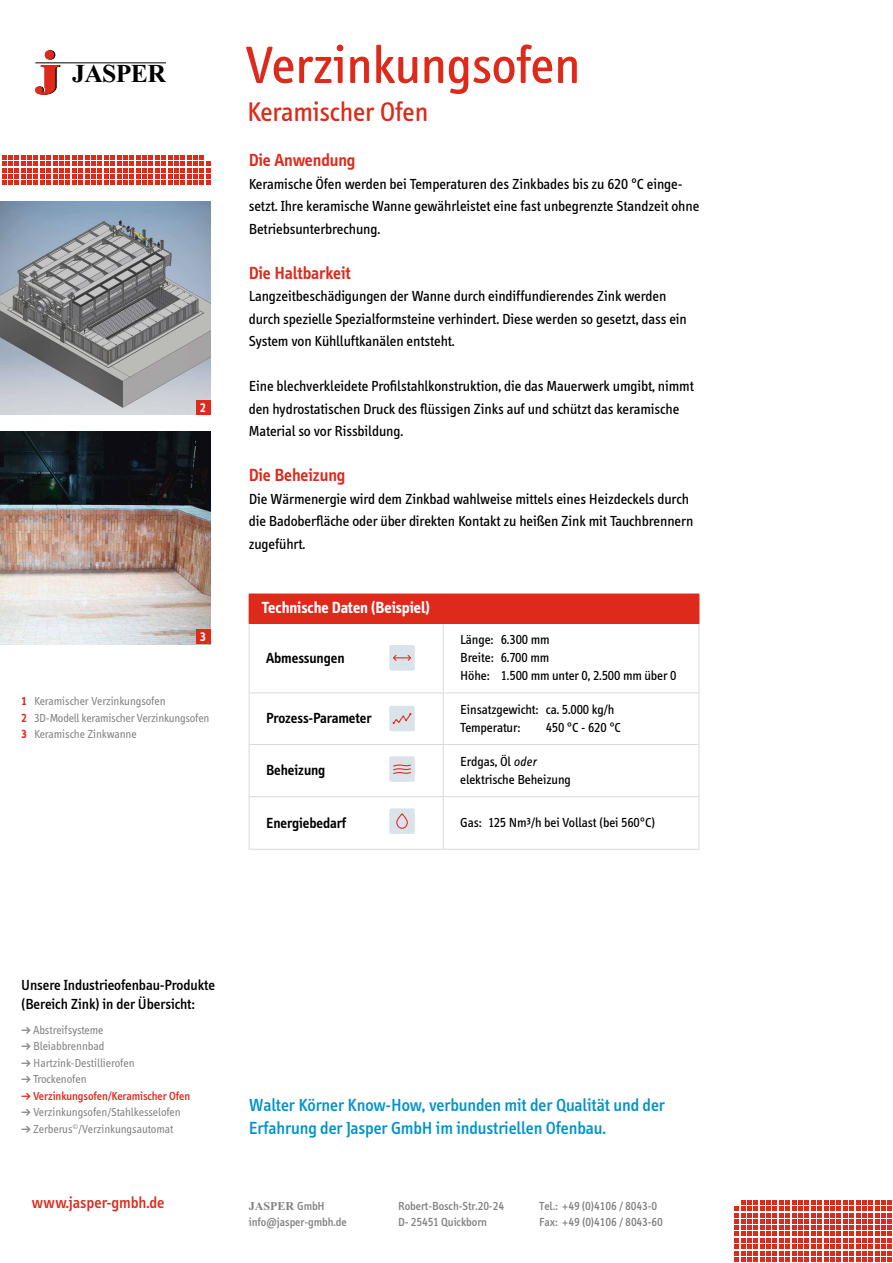
<style>
.page{position:relative;width:893px;height:1263px;background:#fff}
.page>*{position:absolute;margin:0;border:0;box-sizing:border-box;transform-origin:0 0}
.t1{font:54px "Info";color:#dd2a1b}
.t2{font:27.75px "Info";color:#dd2a1b}
.t3{font:700 25.8px "Times New Roman";letter-spacing:-.025em;color:#000}
.t4{font:500 18px/22.5px "Info";color:#0093cb}
.t5{font:600 18px "Info";color:#dd2a1b}
.t6{font:700 16.5px "Info";color:#fff}
.t7{font:500 16.5px "Info";color:#dd2a1b}
.t8{font:15px/22.5px "Info";color:#000}
.t9{font:500 15px/18.8px "Info";color:#000}
.t10{font:600 15px "Info";color:#000}
.t11{font:13.5px/18px "Info";color:#000}
.t12{font:700 12.75px "Info";color:#fff}
.t13{font:12px/16.5px "Info";color:#818281}
.t14{font:500 12px/15.9px "Info";color:#818281}
.t15{font:700 12px "Times New Roman";color:#818281}
.s1{font-weight:700;color:#dd2a1b}
.s2{font-family:"Info Disp";font-style:italic}
.s3{font-weight:700;font-size:10.5px}
.s4{font-weight:700;font-size:10.5px;color:#dd2a1b}
.s5{font-weight:500;color:#dd2a1b}
.s6{font-family:"Info";font-weight:500}
</style>
<div class="page">
<div style="left:46px;top:51px;width:9px;height:8px;border:1px solid #000;border-radius:50%"></div>
<div style="left:45px;top:51px;width:9px;height:8px;background:#dd2a1b;border-radius:50%"></div>
<div style="left:45px;top:51px;width:9px;height:8px;border:1px solid #dd2a1b;border-radius:50%"></div>
<svg style="left:35px;top:65px;width:25px;height:29px"></svg>
<hr style="left:35px;top:62px;width:131px;height:1px;background:#000">
<svg style="left:2px;top:155px;width:208px;height:30px"></svg>
<img style="left:0;top:202px;width:210px;height:213px">
<div style="left:196px;top:400px;width:14px;height:15px;background:#dd2a1b"></div>
<img style="left:0;top:432px;width:210px;height:212px">
<div style="left:196px;top:629px;width:14px;height:15px;background:#dd2a1b"></div>
<div style="left:249px;top:594px;width:450px;height:29px;background:#dd2a1b"></div>
<hr style="left:249px;top:624px;width:1px;height:69px;background:#d9d9da">
<hr style="left:699px;top:624px;width:1px;height:69px;background:#d9d9da">
<hr style="left:249px;top:693px;width:1px;height:51px;background:#d9d9da">
<hr style="left:699px;top:693px;width:1px;height:51px;background:#d9d9da">
<hr style="left:249px;top:744px;width:1px;height:53px;background:#d9d9da">
<hr style="left:699px;top:744px;width:1px;height:53px;background:#d9d9da">
<hr style="left:249px;top:797px;width:1px;height:52px;background:#d9d9da">
<hr style="left:699px;top:797px;width:1px;height:52px;background:#d9d9da">
<hr style="left:249px;top:849px;width:194px;height:1px;background:#d9d9da">
<hr style="left:443px;top:849px;width:256px;height:1px;background:#d9d9da">
<hr style="left:443px;top:624px;width:1px;height:68px;background:#d9d9da">
<hr style="left:249px;top:692px;width:194px;height:1px;background:#d9d9da">
<hr style="left:443px;top:692px;width:256px;height:1px;background:#d9d9da">
<hr style="left:443px;top:693px;width:1px;height:51px;background:#d9d9da">
<hr style="left:249px;top:744px;width:194px;height:1px;background:#d9d9da">
<hr style="left:443px;top:744px;width:256px;height:1px;background:#d9d9da">
<hr style="left:443px;top:745px;width:1px;height:51px;background:#d9d9da">
<hr style="left:249px;top:796px;width:194px;height:1px;background:#d9d9da">
<hr style="left:443px;top:796px;width:256px;height:1px;background:#d9d9da">
<hr style="left:443px;top:797px;width:1px;height:52px;background:#d9d9da">
<svg style="left:699px;top:594px;width:1px;height:29px"></svg>
<hr style="left:249px;top:623px;width:194px;height:1px;background:#dd2a1b">
<hr style="left:443px;top:623px;width:256px;height:1px;background:#dd2a1b">
<div style="left:389px;top:645px;width:26px;height:26px;background:#dae2ea;border-radius:2px"></div>
<svg style="left:393px;top:655px;width:18px;height:6px"></svg>
<div style="left:389px;top:706px;width:26px;height:25px;background:#dae2ea;border-radius:2px"></div>
<svg style="left:392px;top:713px;width:20px;height:11px"></svg>
<div style="left:389px;top:756px;width:26px;height:26px;background:#dae2ea;border-radius:2px"></div>
<svg style="left:393px;top:764px;width:18px;height:10px"></svg>
<div style="left:389px;top:808px;width:26px;height:26px;background:#dae2ea;border-radius:2px"></div>
<svg style="left:396px;top:814px;width:12px;height:15px"></svg>
<svg style="left:735px;top:1200px;width:157px;height:61px"></svg>
<h3 class="t3" style="left:72px;top:58px;width:95px">JASPER</h3>
<p class="t12" style="left:200px;top:400px;width:8px">2</p>
<p class="t12" style="left:200px;top:630px;width:8px">3</p>
<p class="t13" style="left:21px;top:693px;width:190px"><span class="s1">1</span> Keramischer Verzinkungsofen<br><span class="s1">2</span> 3D-Modell keramischer Verzinkungsofen<br><span class="s1">3</span> Keramische Zinkwanne</p>
<h1 class="t1" style="left:244px;top:35px;width:337px">Verzinkungsofen</h1>
<h2 class="t2" style="left:247px;top:96px;width:183px">Keramischer Ofen</h2>
<p class="t5" style="left:249px;top:150px;width:108px">Die Anwendung</p>
<p class="t8" style="left:249px;top:173px;width:452px">Keramische Öfen werden bei Temperaturen des Zinkbades bis zu 620 °C einge&shy;setzt. Ihre keramische Wanne gewährleistet eine fast unbegrenzte Standzeit ohne<br>Betriebsunterbrechung.</p>
<p class="t5" style="left:249px;top:262px;width:104px">Die Haltbarkeit</p>
<p class="t8" style="left:249px;top:285px;width:440px">Langzeitbeschädigungen der Wanne durch eindiffundierendes Zink werden durch spezielle Spezialformsteine verhindert. Diese werden so gesetzt, dass ein<br>System von Kühlluftkanälen entsteht.</p>
<p class="t8" style="left:249px;top:375px;width:447px">Eine blechverkleidete Profilstahlkonstruktion, die das Mauerwerk umgibt, nimmt den hydrostatischen Druck des flüssigen Zinks auf und schützt das keramische<br>Material so vor Rissbildung.</p>
<p class="t5" style="left:249px;top:465px;width:98px">Die Beheizung</p>
<p class="t8" style="left:249px;top:488px;width:446px">Die Wärmenergie wird dem Zinkbad wahlweise mittels eines Heizdeckels durch die Badoberfläche oder über direkten Kontakt zu heißen Zink mit Tauchbrennern zugeführt.</p>
<p class="t6" style="left:262px;top:598px;width:170px">Technische Daten (Beispiel)</p>
<p class="t10" style="left:266px;top:649px;width:80px">Abmessungen</p>
<p class="t11" style="left:460px;top:631px;width:217px">Länge: 6.300 mm<br>Breite: 6.700 mm<br>Höhe: 1.500 mm unter 0, 2.500 mm über 0</p>
<p class="t10" style="left:266px;top:710px;width:107px">Prozess-Parameter</p>
<p class="t11" style="left:460px;top:700px;width:156px">Einsatzgewicht: ca. 5.000 kg/h<br>Temperatur:</p>
<p class="t11" style="left:546px;top:718px;width:77px">450 °C - 620 °C</p>
<p class="t10" style="left:266px;top:762px;width:61px">Beheizung</p>
<p class="t11" style="left:460px;top:752px;width:112px">Erdgas, Öl <span class="s2">oder </span>elektrische Beheizung</p>
<p class="t10" style="left:266px;top:814px;width:82px">Energiebedarf</p>
<p class="t11" style="left:460px;top:814px;width:196px">Gas: 125 Nm³/h bei Vollast (bei 560°C)</p>
<p class="t9" style="left:21px;top:976px;width:195px">Unsere Industrieofenbau-Produkte (Bereich Zink) in der Übersicht:</p>
<p class="t13" style="left:21px;top:1021px;width:115px"><span class="s3">±</span> Abstreifsysteme<br><span class="s3">±</span> Bleiabbrennbad<br><span class="s3">±</span> Hartzink-Destillierofen</p>
<p class="t13" style="left:21px;top:1071px;width:170px"><span class="s3">±</span> Trockenofen<br><span class="s4">±</span> <span class="s5">Verzinkungsofen/Keramischer Ofen </span><span class="s3">±</span> Verzinkungsofen/Stahlkesselofen <span class="s3">±</span> Zerberus<sup>©</sup>/Verzinkungsautomat</p>
<p class="t7" style="left:32px;top:1193px;width:134px">www.jasper-gmbh.de</p>
<p class="t4" style="left:249px;top:1094px;width:418px">Walter Körner Know-How, verbunden mit der Qualität und der<br>Erfahrung der Jasper GmbH im industriellen Ofenbau.</p>
<p class="t15" style="left:249px;top:1199px;width:77px">JASPER <span class="s6">GmbH</span></p>
<p class="t14" style="left:249px;top:1214px;width:99px">info@jasper-gmbh.de</p>
<p class="t14" style="left:398px;top:1198px;width:107px">Robert-Bosch-Str.20-24<br>D- 25451 Quickborn</p>
<p class="t14" style="left:539px;top:1198px;width:125px">Tel.: +49 (0)4106 / 8043-0<br>Fax: +49 (0)4106 / 8043-60</p>
</div>
